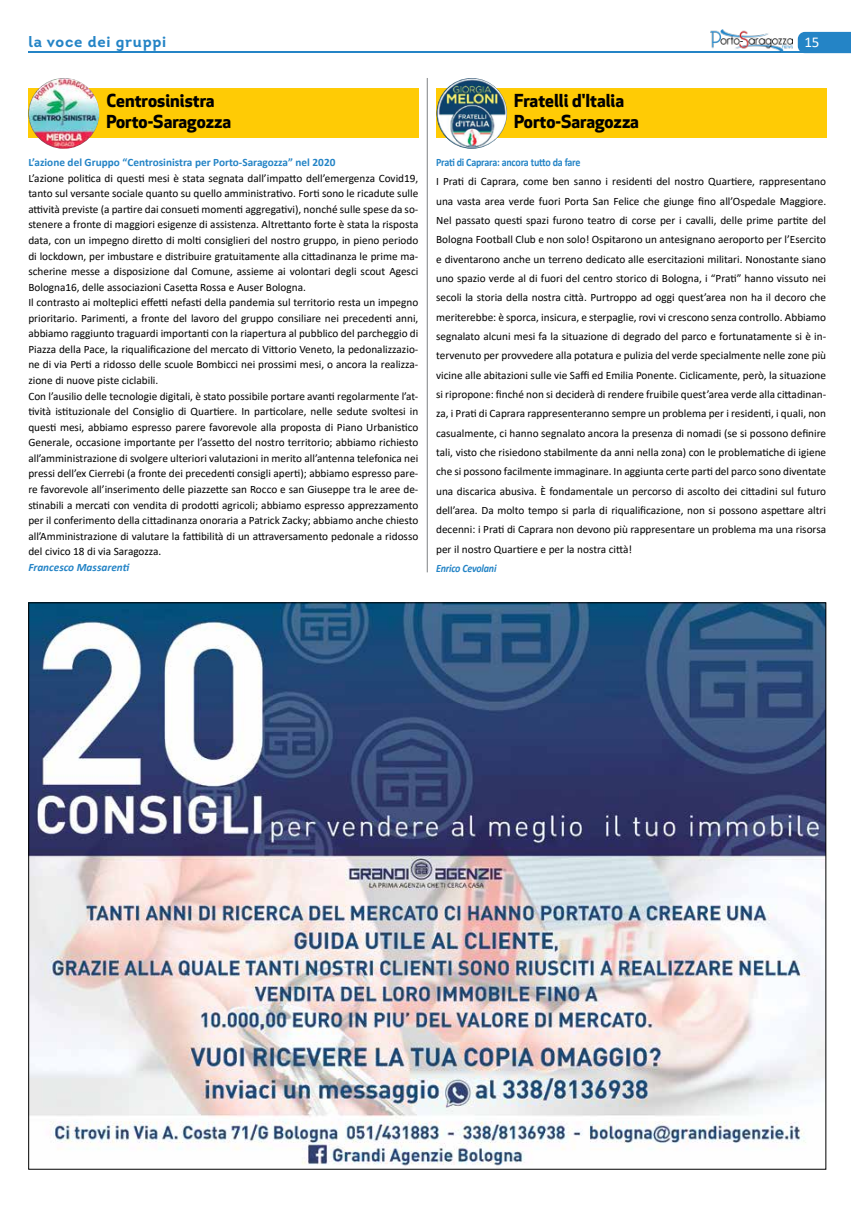
<style>
.page{position:relative;width:851px;height:1205px;background:#fff}
.page>*{position:absolute;margin:0;border:0;box-sizing:border-box;transform-origin:0 0}
.t1{font:700 17.5px/21px "Apex New";color:#000}
.t2{font:700 15px "Intro";letter-spacing:.05em;color:#2484c6}
.t3{font:15px "Calibri";color:#fff}
.t4{font:11.25px/15.5px "Calibri";color:#000}
.t5{font:700 11.25px "Calibri";color:#2484c6}
.t6{font:700 11.25px "Calibri";letter-spacing:-.02em;color:#2484c6;scale:.89 1}
.t7{font:italic 700 11.25px "Calibri";letter-spacing:-.01em;color:#2484c6}
.t8{font:italic 700 11.25px "Calibri";letter-spacing:-.01em;color:#2484c6;scale:.89 1}
</style>
<div class="page">
<img style="left:30px;top:604px;width:794px;height:562px">
<svg style="left:797px;top:32px;width:53px;height:21px"></svg>
<hr style="left:28px;top:51px;width:798px;height:2px;background:#2484c6">
<img style="left:710px;top:29px;width:82px;height:23px">
<hr style="left:427px;top:78px;width:1px;height:494px;background:#808285">
<div style="left:28px;top:89px;width:390px;height:49px;background:#ffcb05"></div>
<img style="left:28px;top:78px;width:71px;height:71px;border-radius:35px">
<div style="left:436px;top:89px;width:390px;height:49px;background:#ffcb05"></div>
<img style="left:436px;top:78px;width:71px;height:71px;border-radius:35px">
<h2 class="t2" style="left:28px;top:32px;width:139px">la voce dei gruppi</h2>
<h2 class="t3" style="left:804px;top:31px;width:17px">15</h2>
<h1 class="t1" style="left:106px;top:89px;width:126px">Centrosinistra<br>Porto-Saragozza</h1>
<p class="t5" style="left:28px;top:154px;width:308px">L’azione del Gruppo “Centrosinistra per Porto-Saragozza” nel 2020</p>
<p class="t4" style="left:28px;top:170px;width:391px">L’azione politica di questi mesi è stata segnata dall’impatto dell’emergenza Covid19, tanto sul versante sociale quanto su quello amministrativo. Forti sono le ricadute sulle attività previste (a partire dai consueti momenti aggregativi), nonché sulle spese da so&shy;stenere a fronte di maggiori esigenze di assistenza. Altrettanto forte è stata la risposta data, con un impegno diretto di molti consiglieri del nostro gruppo, in pieno periodo di lockdown, per imbustare e distribuire gratuitamente alla cittadinanza le prime ma&shy;scherine messe a disposizione dal Comune, assieme ai volontari degli scout Agesci Bologna16, delle associazioni Casetta Rossa e Auser Bologna.<br>Il contrasto ai molteplici effetti nefasti della pandemia sul territorio resta un impegno prioritario. Parimenti, a fronte del lavoro del gruppo consiliare nei precedenti anni, abbiamo raggiunto traguardi importanti con la riapertura al pubblico del parcheggio di Piazza della Pace, la riqualificazione del mercato di Vittorio Veneto, la pedonalizzazio&shy;ne di via Perti a ridosso delle scuole Bombicci nei prossimi mesi, o ancora la realizza&shy;zione di nuove piste ciclabili.<br>Con l’ausilio delle tecnologie digitali, è stato possibile portare avanti regolarmente l’at&shy;tività istituzionale del Consiglio di Quartiere. In particolare, nelle sedute svoltesi in questi mesi, abbiamo espresso parere favorevole alla proposta di Piano Urbanistico Generale, occasione importante per l’assetto del nostro territorio; abbiamo richiesto all’amministrazione di svolgere ulteriori valutazioni in merito all’antenna telefonica nei pressi dell’ex Cierrebi (a fronte dei precedenti consigli aperti); abbiamo espresso pare&shy;re favorevole all’inserimento delle piazzette san Rocco e san Giuseppe tra le aree de&shy;stinabili a mercati con vendita di prodotti agricoli; abbiamo espresso apprezzamento per il conferimento della cittadinanza onoraria a Patrick Zacky; abbiamo anche chiesto all’Amministrazione di valutare la fattibilità di un attraversamento pedonale a ridosso del civico 18 di via Saragozza.</p>
<p class="t7" style="left:28px;top:559px;width:103px">Francesco Massarenti</p>
<h1 class="t1" style="left:514px;top:89px;width:126px">Fratelli d'Italia<br>Porto-Saragozza</h1>
<p class="t6" style="left:436px;top:154px;width:164px">Prati di Caprara: ancora tutto da fare</p>
<p class="t4" style="left:436px;top:172px;width:391px;line-height:19.4px;text-align:justify">I Prati di Caprara, come ben sanno i residenti del nostro Quartiere, rappresentano una vasta area verde fuori Porta San Felice che giunge fino all’Ospedale Maggiore.<br>Nel passato questi spazi furono teatro di corse per i cavalli, delle prime partite del Bologna Football Club e non solo! Ospitarono un antesignano aeroporto per l’Esercito e diventarono anche un terreno dedicato alle esercitazioni militari. Nonostante siano uno spazio verde al di fuori del centro storico di Bologna, i “Prati” hanno vissuto nei secoli la storia della nostra città. Purtroppo ad oggi quest’area non ha il decoro che meriterebbe: è sporca, insicura, e sterpaglie, rovi vi crescono senza controllo. Abbiamo segnalato alcuni mesi fa la situazione di degrado del parco e fortunatamente si è in&shy;tervenuto per provvedere alla potatura e pulizia del verde specialmente nelle zone più vicine alle abitazioni sulle vie Saffi ed Emilia Ponente. Ciclicamente, però, la situazione si ripropone: finché non si deciderà di rendere fruibile quest’area verde alla cittadinan&shy;za, i Prati di Caprara rappresenteranno sempre un problema per i residenti, i quali, non casualmente, ci hanno segnalato ancora la presenza di nomadi (se si possono definire tali, visto che risiedono stabilmente da anni nella zona) con le problematiche di igiene che si possono facilmente immaginare. In aggiunta certe parti del parco sono diventate una discarica abusiva. È fondamentale un percorso di ascolto dei cittadini sul futuro dell’area. Da molto tempo si parla di riqualificazione, non si possono aspettare altri decenni: i Prati di Caprara non devono più rappresentare un problema ma una risorsa per il nostro Quartiere e per la nostra città!</p>
<p class="t8" style="left:436px;top:560px;width:69px">Enrico Cevolani</p>
</div>
